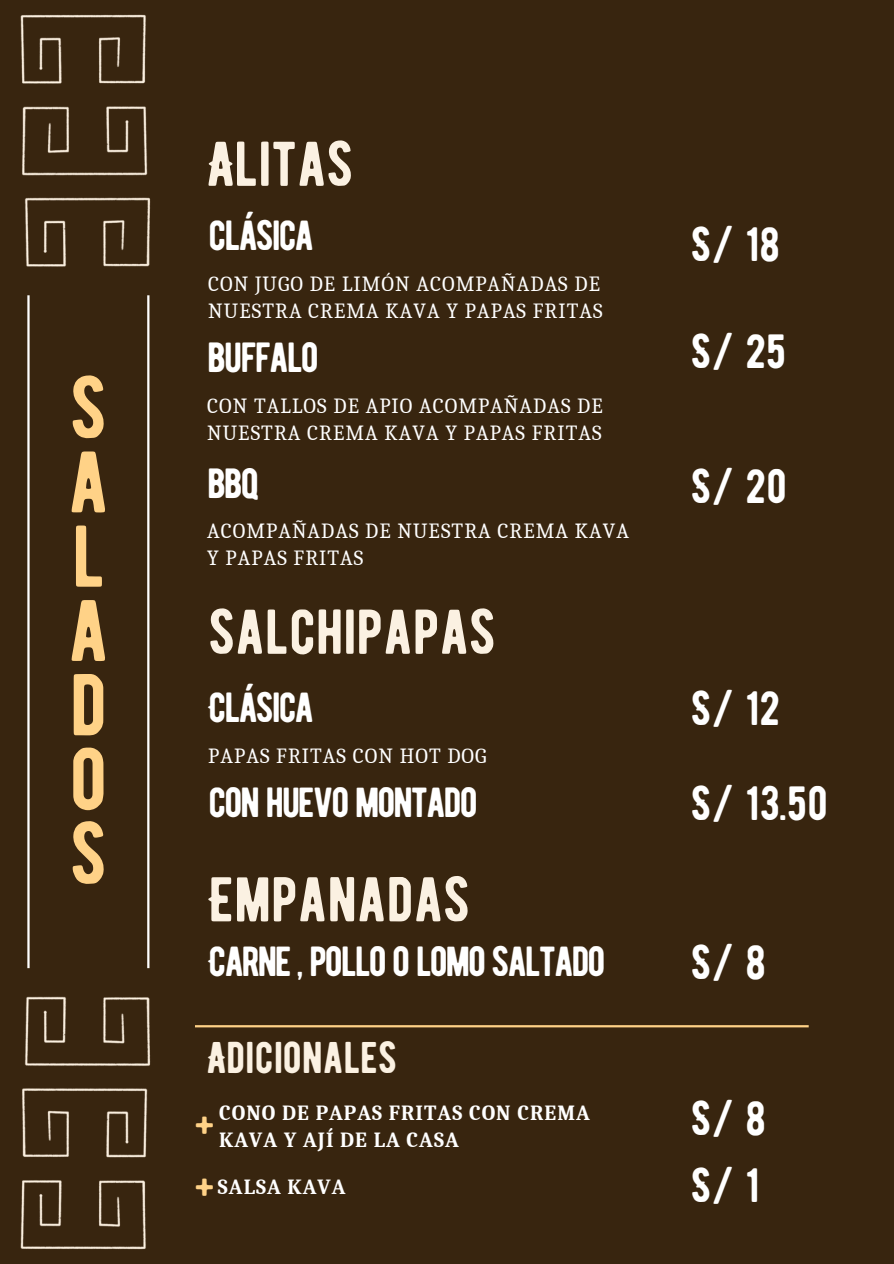
<style>
.page{position:relative;width:894px;height:1264px;background:#fff}
.page>*{position:absolute;margin:0;border:0;box-sizing:border-box;transform-origin:0 0}
.t1{font:87px/74.2px "BERNIER Regular";color:#ffd287;text-align:justify}
.t2{font:63px "BERNIER Regular";color:#fbf1e2}
.t3{font:48px "BERNIER Regular";color:#fff}
.t4{font:45px "BERNIER Regular";color:#ffd287}
.t5{font:44.25px "BERNIER Regular";color:#fbf1e2}
.t6{font:42px "BERNIER Regular";letter-spacing:-.05em;color:#fff}
.t7{font:21px/27px "Caladea";letter-spacing:.05em;color:#fff}
.t8{font:700 21px/27px "Caladea";letter-spacing:.05em;color:#fff}
</style>
<div class="page">
<div style="left:0;top:0;width:893px;height:1263px;background:#38250f"></div>
<img style="left:20px;top:14px;width:131px;height:253px">
<img style="left:20px;top:996px;width:131px;height:254px">
<hr style="left:147px;top:295px;width:2px;height:673px;background:#fff">
<hr style="left:27px;top:295px;width:3px;height:673px;background:#fff">
<hr style="left:195px;top:1025px;width:613px;height:2px;background:#ffd287">
<h1 class="t1" style="left:68px;top:370px;width:42px">S A L A D O S</h1>
<h3 class="t2" style="left:207px;top:126px;width:147px">ALITAS</h3>
<p class="t6" style="left:208px;top:210px;width:107px">CLÁSICA</p>
<p class="t7" style="left:208px;top:270px;width:396px">CON JUGO DE LIMÓN ACOMPAÑADAS DE<br>NUESTRA CREMA KAVA Y PAPAS FRITAS</p>
<h2 class="t6" style="left:207px;top:332px;width:113px">BUFFALO</h2>
<h5 class="t7" style="left:207px;top:392px;width:397px">CON TALLOS DE APIO ACOMPAÑADAS DE<br>NUESTRA CREMA KAVA Y PAPAS FRITAS</h5>
<h5 class="t6" style="left:207px;top:457px;width:54px">BBQ</h5>
<p class="t7" style="left:207px;top:518px;width:423px">ACOMPAÑADAS DE NUESTRA CREMA KAVA<br>Y PAPAS FRITAS</p>
<h3 class="t2" style="left:208px;top:594px;width:289px">SALCHIPAPAS</h3>
<h5 class="t6" style="left:208px;top:682px;width:107px">CLÁSICA</h5>
<p class="t7" style="left:208px;top:742px;width:280px">PAPAS FRITAS CON HOT DOG</p>
<p class="t6" style="left:208px;top:777px;width:271px">CON HUEVO MONTADO</p>
<h3 class="t2" style="left:208px;top:861px;width:263px">EMPANADAS</h3>
<h3 class="t6" style="left:208px;top:935px;width:398px">CARNE , POLLO O LOMO SALTADO</h3>
<h6 class="t5" style="left:207px;top:1030px;width:191px">ADICIONALES</h6>
<h2 class="t3" style="left:690px;top:215px;width:90px">S/ 18</h2>
<h5 class="t3" style="left:690px;top:322px;width:96px">S/ 25</h5>
<h5 class="t3" style="left:690px;top:457px;width:97px">S/ 20</h5>
<h2 class="t3" style="left:690px;top:679px;width:91px">S/ 12</h2>
<h5 class="t3" style="left:690px;top:774px;width:138px">S/ 13.50</h5>
<h3 class="t3" style="left:690px;top:932px;width:76px">S/8</h3>
<h3 class="t8" style="left:219px;top:1099px;width:372px">CONO DE PAPAS FRITAS CON CREMA<br>KAVA Y AJÍ DE LA CASA</h3>
<h4 class="t3" style="left:690px;top:1089px;width:76px">S/8</h4>
<p class="t3" style="left:690px;top:1156px;width:70px">S/1</p>
<h6 class="t4" style="left:195px;top:1098px;width:21px">+</h6>
<p class="t4" style="left:195px;top:1160px;width:21px">+</p>
<h3 class="t8" style="left:218px;top:1173px;width:129px">SALSA KAVA</h3>
</div>
